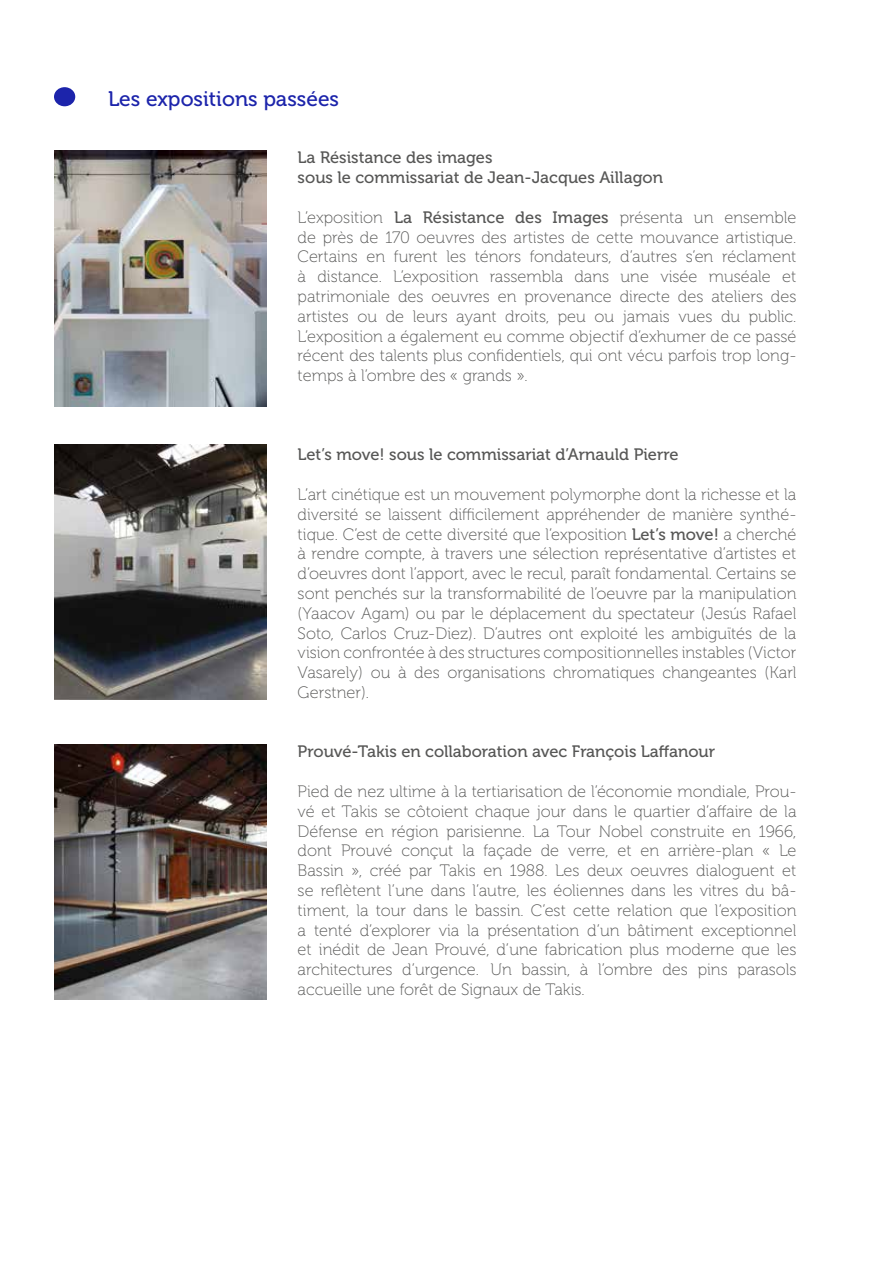
<style>
.page{position:relative;width:893px;height:1263px;background:#fff}
.page>*{position:absolute;margin:0;border:0;box-sizing:border-box;transform-origin:0 0}
.t1{font:21px "Museo 500";color:#1c24ab}
.t2{font:16.5px/19.8px "Museo 100";color:#575756;text-align:justify}
.t3{font:16.5px/19.8px "Museo 500";color:#575756}
.s1{font-family:"Museo 500"}
</style>
<div class="page">
<div style="left:54px;top:87px;width:21px;height:19px;background:#1c24ab;border-radius:50%"></div>
<img style="left:54px;top:151px;width:213px;height:255px">
<img style="left:54px;top:444px;width:213px;height:255px">
<img style="left:54px;top:745px;width:213px;height:254px">
<p class="t1" style="left:108px;top:87px;width:233px">Les expositions passées</p>
<p class="t3" style="left:298px;top:148px;width:367px">La Résistance des images<br>sous le commissariat de Jean-Jacques Aillagon</p>
<p class="t2" style="left:298px;top:208px;width:500px">L’exposition <span class="s1">La Résistance des Images</span> présenta un ensemble de près de 170 oeuvres des artistes de cette mouvance artistique.<br>Certains en furent les ténors fondateurs, d’autres s’en réclament à distance. L’exposition rassembla dans une visée muséale et patrimoniale des oeuvres en provenance directe des ateliers des artistes ou de leurs ayant droits, peu ou jamais vues du public.<br>L’exposition a également eu comme objectif d’exhumer de ce passé récent des talents plus confidentiels, qui ont vécu parfois trop long&shy;temps à l’ombre des « grands ».</p>
<p class="t3" style="left:298px;top:445px;width:383px">Let’s move! sous le commissariat d’Arnauld Pierre</p>
<p class="t2" style="left:298px;top:485px;width:500px">L’art cinétique est un mouvement polymorphe dont la richesse et la diversité se laissent difficilement appréhender de manière synthé&shy;tique. C’est de cette diversité que l’exposition <span class="s1">Let’s move!</span> a cherché à rendre compte, à travers une sélection représentative d’artistes et d’oeuvres dont l’apport, avec le recul, paraît fondamental. Certains se sont penchés sur la transformabilité de l’oeuvre par la manipulation (Yaacov Agam) ou par le déplacement du spectateur (Jesús Rafael Soto, Carlos Cruz-Diez). D’autres ont exploité les ambiguïtés de la vision confrontée à des structures compositionnelles instables (Victor Vasarely) ou à des organisations chromatiques changeantes (Karl Gerstner).</p>
<p class="t3" style="left:298px;top:742px;width:419px">Prouvé-Takis en collaboration avec François Laffanour</p>
<p class="t2" style="left:298px;top:782px;width:500px">Pied de nez ultime à la tertiarisation de l’économie mondiale, Prou&shy;vé et Takis se côtoient chaque jour dans le quartier d’affaire de la Défense en région parisienne. La Tour Nobel construite en 1966, dont Prouvé conçut la façade de verre, et en arrière-plan « Le Bassin », créé par Takis en 1988. Les deux oeuvres dialoguent et se reflètent l’une dans l’autre, les éoliennes dans les vitres du bâ&shy;timent, la tour dans le bassin. C’est cette relation que l’exposition a tenté d’explorer via la présentation d’un bâtiment exceptionnel et inédit de Jean Prouvé, d’une fabrication plus moderne que les architectures d’urgence. Un bassin, à l’ombre des pins parasols accueille une forêt de Signaux de Takis.</p>
</div>
